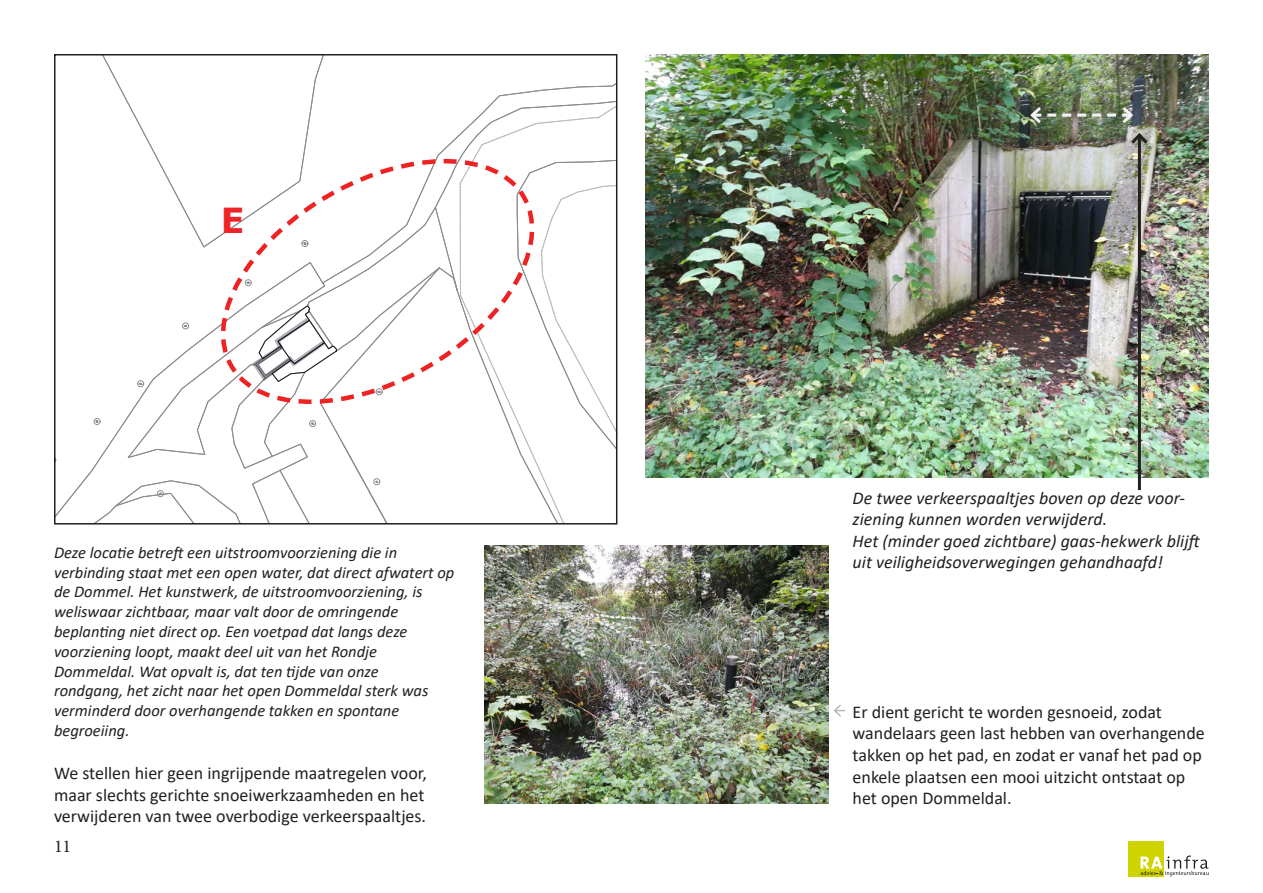
<style>
.page{position:relative;width:1263px;height:893px;background:#fff}
.page>*{position:absolute;margin:0;border:0;box-sizing:border-box;transform-origin:0 0}
.t1{font:700 34.5px "Verdana";color:#ee2325}
.t2{font:18px/21.6px "Calibri";color:#231f20}
.t3{font:italic 18px/21.6px "Calibri";color:#231f20}
.t4{font:18px "Minion Pro";color:#231f20}
.t5{font:italic 16.5px/19.8px "Calibri";color:#231f20}
</style>
<div class="page">
<div style="left:1128px;top:841px;width:36px;height:36px;background:#cfd400"></div>
<svg style="left:1140px;top:855px;width:69px;height:21px"></svg>
<img style="left:484px;top:545px;width:345px;height:259px">
<img style="left:645px;top:55px;width:564px;height:422px">
<svg style="left:833px;top:704px;width:12px;height:13px"></svg>
<hr style="left:1138px;top:135px;width:3px;height:355px;background:#231f20">
<img style="left:1028px;top:104px;width:123px;height:43px">
<svg style="left:55px;top:55px;width:563px;height:469px"></svg>
<p class="t1" style="left:221px;top:196px;width:25px">E</p>
<p class="t5" style="left:54px;top:542px;width:345px">Deze locatie betreft een uitstroomvoorziening die in</p>
<p class="t5" style="left:54px;top:561px;width:402px">verbinding staat met een open water, dat direct afwatert op de Dommel. Het kunstwerk, de uitstroomvoorziening, is</p>
<p class="t5" style="left:54px;top:601px;width:346px">weliswaar zichtbaar, maar valt door de omringende</p>
<p class="t5" style="left:54px;top:621px;width:355px">beplanting niet direct op. Een voetpad dat langs deze</p>
<p class="t5" style="left:54px;top:641px;width:324px">voorziening loopt, maakt deel uit van het Rondje</p>
<p class="t5" style="left:54px;top:660px;width:326px">Dommeldal. Wat opvalt is, dat ten tijde van onze</p>
<p class="t5" style="left:54px;top:680px;width:376px">rondgang, het zicht naar het open Dommeldal sterk was</p>
<p class="t5" style="left:54px;top:700px;width:347px">verminderd door overhangende takken en spontane</p>
<p class="t5" style="left:54px;top:720px;width:77px">begroeiing.</p>
<p class="t2" style="left:54px;top:762px;width:375px">We stellen hier geen ingrijpende maatregelen voor,</p>
<p class="t2" style="left:54px;top:783px;width:372px">maar slechts gerichte snoeiwerkzaamheden en het</p>
<p class="t2" style="left:54px;top:805px;width:374px">verwijderen van twee overbodige verkeerspaaltjes.</p>
<p class="t4" style="left:54px;top:834px;width:19px">11</p>
<p class="t3" style="left:853px;top:486px;width:334px">De twee verkeerspaaltjes boven op deze voor&shy;ziening kunnen worden verwijderd.</p>
<p class="t3" style="left:853px;top:529px;width:350px">Het (minder goed zichtbare) gaas-hekwerk blijft uit veiligheidsoverwegingen gehandhaafd!</p>
<p class="t2" style="left:853px;top:700px;width:354px">Er dient gericht te worden gesnoeid, zodat wandelaars geen last hebben van overhangende takken op het pad, en zodat er vanaf het pad op enkele plaatsen een mooi uitzicht ontstaat op het open Dommeldal.</p>
</div>
